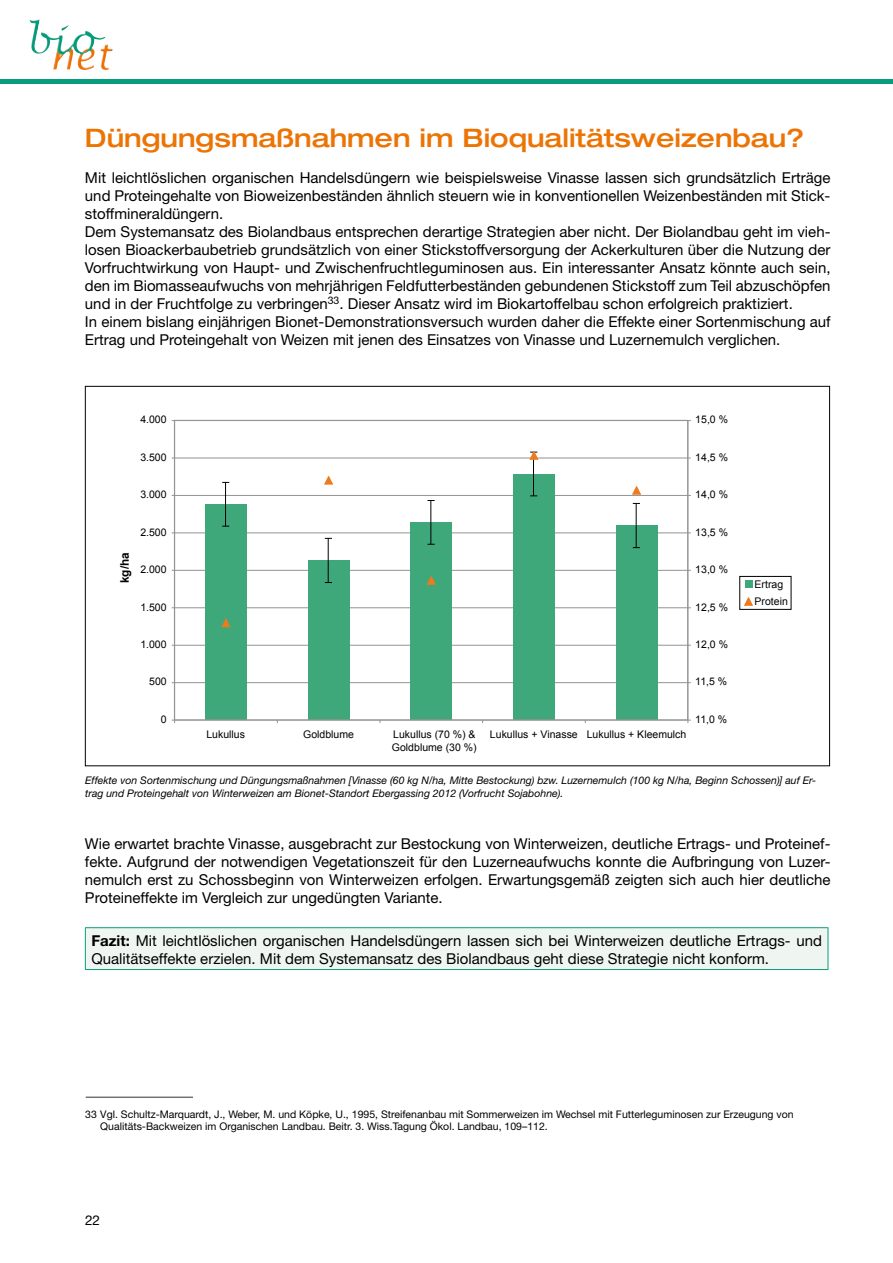
<style>
.page{position:relative;width:893px;height:1263px;background:#fff}
.page>*{position:absolute;margin:0;border:0;box-sizing:border-box;transform-origin:0 0}
.t1{font:500 expanded 25.5px "Helvetica Neue";color:#ec7405}
.t2{font:15px/18px "Helvetica Neue";color:#000}
.t3{font:13.5px "Helvetica Neue";color:#000}
.t4{font:700 11.85px "Arial";color:#000}
.t5{font:italic 10.5px/12.6px "Helvetica Neue";color:#000}
.t6{font:10.5px/12.6px "Helvetica Neue";color:#000}
.t7{font:10.5px/13.5px "Arial";color:#000}
.s1{font-weight:700}
</style>
<div class="page">
<div style="left:0;top:79px;width:893px;height:5px;background:#099d7b"></div>
<img style="left:29px;top:19px;width:30px;height:35px">
<div style="left:85px;top:928px;width:743px;height:41px;background:#eff6f2"></div>
<hr style="left:85px;top:927px;width:743px;height:1px;background:#099d7b">
<hr style="left:85px;top:928px;width:1px;height:41px;background:#099d7b">
<hr style="left:828px;top:928px;width:1px;height:41px;background:#099d7b">
<hr style="left:85px;top:969px;width:743px;height:1px;background:#099d7b">
<hr style="left:175px;top:682px;width:513px;height:1px;background:#939393">
<hr style="left:175px;top:645px;width:513px;height:1px;background:#939393">
<hr style="left:175px;top:607px;width:513px;height:1px;background:#939393">
<hr style="left:175px;top:570px;width:513px;height:1px;background:#939393">
<hr style="left:175px;top:532px;width:513px;height:1px;background:#939393">
<hr style="left:175px;top:495px;width:513px;height:1px;background:#939393">
<hr style="left:175px;top:458px;width:513px;height:1px;background:#939393">
<div style="left:205px;top:504px;width:42px;height:216px;background:#3fa87a"></div>
<div style="left:308px;top:561px;width:41px;height:159px;background:#3fa87a"></div>
<div style="left:411px;top:522px;width:41px;height:198px;background:#3fa87a"></div>
<div style="left:513px;top:474px;width:42px;height:246px;background:#3fa87a"></div>
<div style="left:616px;top:525px;width:41px;height:195px;background:#3fa87a"></div>
<svg style="left:222px;top:482px;width:7px;height:45px"></svg>
<svg style="left:325px;top:538px;width:7px;height:45px"></svg>
<svg style="left:427px;top:500px;width:8px;height:45px"></svg>
<svg style="left:633px;top:503px;width:7px;height:45px"></svg>
<hr style="left:174px;top:420px;width:1px;height:300px;background:#939393">
<hr style="left:175px;top:720px;width:513px;height:1px;background:#939393">
<hr style="left:687px;top:420px;width:1px;height:300px;background:#939393">
<svg style="left:221px;top:619px;width:10px;height:8px"></svg>
<svg style="left:324px;top:476px;width:10px;height:9px"></svg>
<svg style="left:426px;top:576px;width:10px;height:9px"></svg>
<svg style="left:529px;top:451px;width:10px;height:46px"></svg>
<svg style="left:632px;top:486px;width:10px;height:9px"></svg>
<div style="left:745px;top:581px;width:7px;height:7px;background:#3fa87a"></div>
<svg style="left:744px;top:597px;width:9px;height:9px"></svg>
<div style="left:739px;top:576px;width:52px;height:34px;border:1px solid #000"></div>
<hr style="left:86px;top:1096px;width:107px;height:2px;background:#000">
<h1 class="t1" style="left:85px;top:122px;width:721px">Düngungsmaßnahmen im Bioqualitätsweizenbau?</h1>
<p class="t2" style="left:85px;top:169px;width:747px">Mit leichtlöslichen organischen Handelsdüngern wie beispielsweise Vinasse lassen sich grundsätzlich Erträge und Proteingehalte von Bioweizenbeständen ähnlich steuern wie in konventionellen Weizenbeständen mit Stick&shy;stoffmineraldüngern.<br>Dem Systemansatz des Biolandbaus entsprechen derartige Strategien aber nicht. Der Biolandbau geht im vieh&shy;losen Bioackerbaubetrieb grundsätzlich von einer Stickstoffversorgung der Ackerkulturen über die Nutzung der Vorfruchtwirkung von Haupt- und Zwischenfruchtleguminosen aus. Ein interessanter Ansatz könnte auch sein, den im Biomasseaufwuchs von mehrjährigen Feldfutterbeständen gebundenen Stickstoff zum Teil abzuschöpfen und in der Fruchtfolge zu verbringen<sup>33</sup>. Dieser Ansatz wird im Biokartoffelbau schon erfolgreich praktiziert.<br>In einem bislang einjährigen Bionet-Demonstrationsversuch wurden daher die Effekte einer Sortenmischung auf Ertrag und Proteingehalt von Weizen mit jenen des Einsatzes von Vinasse und Luzernemulch verglichen.</p>
<p class="t7" style="left:140px;top:413px;width:28px">4.000</p>
<p class="t7" style="left:140px;top:450px;width:28px">3.500</p>
<p class="t7" style="left:140px;top:488px;width:28px">3.000</p>
<p class="t4" style="left:118px;top:583px;width:32px;rotate:-90deg">kg/ha</p>
<p class="t7" style="left:140px;top:525px;width:28px">2.500</p>
<p class="t7" style="left:140px;top:563px;width:28px">2.000</p>
<p class="t7" style="left:140px;top:600px;width:28px">1.500</p>
<p class="t7" style="left:140px;top:637px;width:28px">1.000</p>
<p class="t7" style="left:149px;top:675px;width:19px">500</p>
<p class="t7" style="left:161px;top:712px;width:7px">0</p>
<p class="t7" style="left:695px;top:413px;width:34px">15,0 %</p>
<p class="t7" style="left:695px;top:450px;width:34px">14,5 %</p>
<p class="t7" style="left:695px;top:488px;width:34px">14,0 %</p>
<p class="t7" style="left:695px;top:525px;width:34px">13,5 %</p>
<p class="t7" style="left:695px;top:563px;width:34px">13,0 %</p>
<p class="t7" style="left:695px;top:600px;width:34px">12,5 %</p>
<p class="t7" style="left:695px;top:637px;width:34px">12,0 %</p>
<p class="t7" style="left:695px;top:675px;width:33px">11,5 %</p>
<p class="t7" style="left:206px;top:727px;width:40px">Lukullus</p>
<p class="t7" style="left:303px;top:727px;width:52px">Goldblume</p>
<p class="t7" style="left:392px;top:727px;width:86px">Lukullus (70 %) &amp;<br>Goldblume (30 %)</p>
<p class="t7" style="left:490px;top:727px;width:198px">Lukullus + Vinasse Lukullus + Kleemulch</p>
<p class="t7" style="left:695px;top:712px;width:33px">11,0 %</p>
<p class="t7" style="left:755px;top:576px;width:35px;line-height:17px">Ertrag<br>Protein</p>
<p class="t5" style="left:85px;top:774px;width:732px">Effekte von Sortenmischung und Düngungsmaßnahmen [Vinasse (60 kg N/ha, Mitte Bestockung) bzw. Luzernemulch (100 kg N/ha, Beginn Schossen)] auf Er&shy;trag und Proteingehalt von Winterweizen am Bionet-Standort Ebergassing 2012 (Vorfrucht Sojabohne).</p>
<p class="t2" style="left:85px;top:835px;width:747px;text-align:justify">Wie erwartet brachte Vinasse, ausgebracht zur Bestockung von Winterweizen, deutliche Ertrags- und Proteinef&shy;fekte. Aufgrund der notwendigen Vegetationszeit für den Luzerneaufwuchs konnte die Aufbringung von Luzer&shy;nemulch erst zu Schossbeginn von Winterweizen erfolgen. Erwartungsgemäß zeigten sich auch hier deutliche Proteineffekte im Vergleich zur ungedüngten Variante.</p>
<p class="t2" style="left:91px;top:931px;width:732px"><span class="s1">Fazit:</span> Mit leichtlöslichen organischen Handelsdüngern lassen sich bei Winterweizen deutliche Ertrags- und<br>Qualitätseffekte erzielen. Mit dem Systemansatz des Biolandbaus geht diese Strategie nicht konform.</p>
<p class="t6" style="left:100px;top:1107px;width:695px;text-indent:-15px">33 Vgl. Schultz-Marquardt, J., Weber, M. und Köpke, U., 1995, Streifenanbau mit Sommerweizen im Wechsel mit Futterleguminosen zur Erzeugung von<br>Qualitäts-Backweizen im Organischen Landbau. Beitr. 3. Wiss.Tagung Ökol. Landbau, 109–112.</p>
<p class="t3" style="left:85px;top:1212px;width:17px">22</p>
</div>
